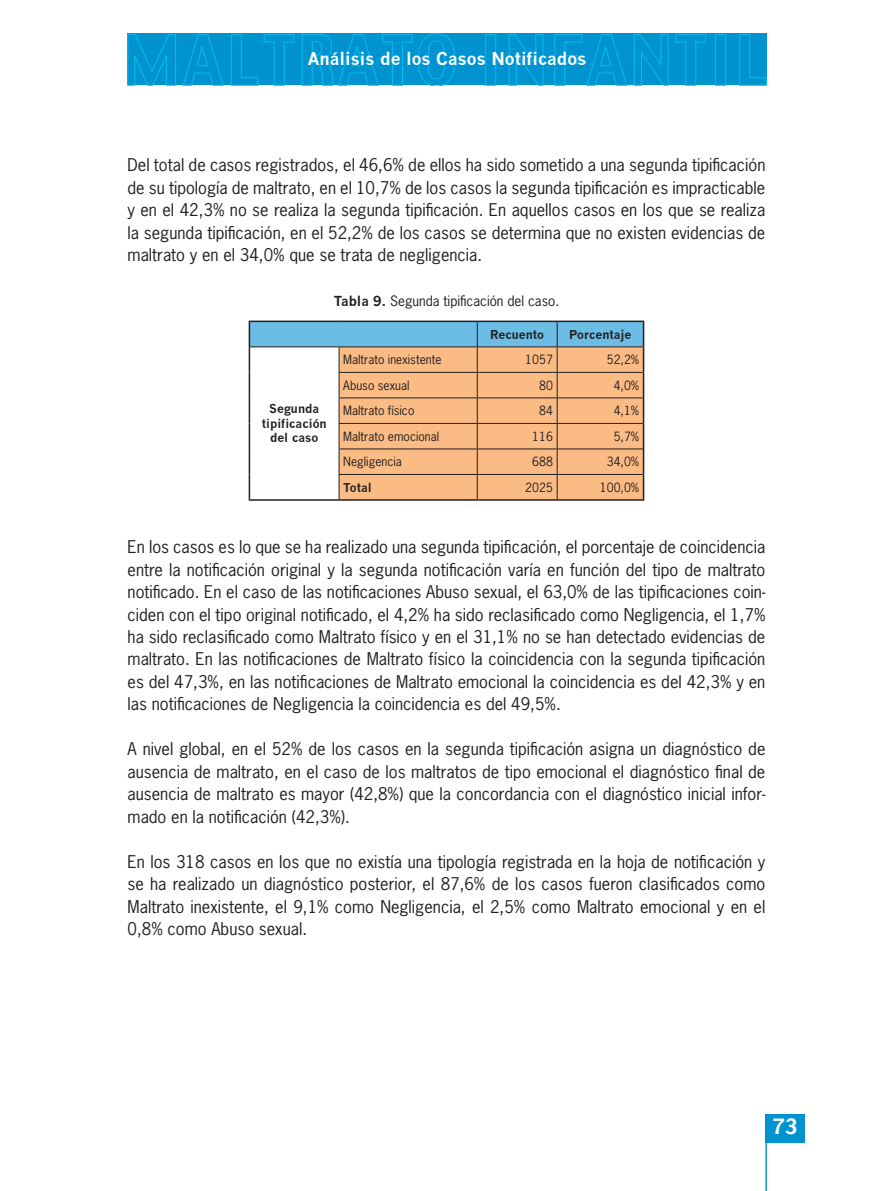
<style>
.page{position:relative;width:893px;height:1191px;background:#fff}
.page>*{position:absolute;margin:0;border:0;box-sizing:border-box;transform-origin:0 0}
.t1{font:21px "Charcoal";color:#fff}
.t2{font:700 17.25px "News Gothic";color:#fff}
.t3{font:16.5px/22.5px "News Gothic Std";color:#231f20;text-align:justify}
.t4{font:13.5px "News Gothic Std";color:#231f20}
.t5{font:12px "News Gothic Std";color:#231f20}
.t6{font:700 12px/14.4px "News Gothic";color:#231f20;text-align:center}
.s1{font-family:"News Gothic";font-weight:700}
</style>
<div class="page">
<div style="left:765px;top:1114px;width:40px;height:28px;background:#0093d0"></div>
<hr style="left:765px;top:1134px;width:2px;height:57px;background:#0093d0">
<svg style="left:128px;top:34px;width:639px;height:51px;background:#0096d3"></svg>
<hr style="left:249px;top:320px;width:90px;height:2px;background:#231f20">
<hr style="left:339px;top:320px;width:138px;height:2px;background:#231f20">
<hr style="left:477px;top:320px;width:80px;height:2px;background:#231f20">
<hr style="left:557px;top:320px;width:87px;height:2px;background:#231f20">
<hr style="left:249px;top:499px;width:90px;height:2px;background:#231f20">
<svg style="left:249px;top:321px;width:395px;height:178px"></svg>
<hr style="left:339px;top:499px;width:138px;height:2px;background:#231f20">
<hr style="left:477px;top:499px;width:80px;height:2px;background:#231f20">
<hr style="left:557px;top:499px;width:87px;height:2px;background:#231f20">
<p class="t2" style="left:308px;top:49px;width:280px">Análisis de los Casos Notificados</p>
<p class="t3" style="left:128px;top:154px;width:639px">Del total de casos registrados, el 46,6% de ellos ha sido sometido a una segunda tipificación de su tipología de maltrato, en el 10,7% de los casos la segunda tipificación es impracticable y en el 42,3% no se realiza la segunda tipificación. En aquellos casos en los que se realiza la segunda tipificación, en el 52,2% de los casos se determina que no existen evidencias de maltrato y en el 34,0% que se trata de negligencia.</p>
<p class="t4" style="left:334px;top:292px;width:227px"><span class="s1">Tabla 9.</span> Segunda tipificación del caso.</p>
<p class="t6" style="left:490px;top:327px;width:55px">Recuento</p>
<p class="t6" style="left:569px;top:327px;width:64px">Porcentaje</p>
<p class="t6" style="left:262px;top:401px;width:66px">Segunda tipificación del caso</p>
<p class="t5" style="left:343px;top:352px;width:100px">Maltrato inexistente</p>
<p class="t5" style="left:525px;top:352px;width:29px">1057</p>
<p class="t5" style="left:607px;top:352px;width:34px">52,2%</p>
<p class="t5" style="left:343px;top:377px;width:68px">Abuso sexual</p>
<p class="t5" style="left:539px;top:377px;width:15px">80</p>
<p class="t5" style="left:614px;top:377px;width:27px">4,0%</p>
<p class="t5" style="left:343px;top:403px;width:73px">Maltrato físico</p>
<p class="t5" style="left:539px;top:403px;width:15px">84</p>
<p class="t5" style="left:614px;top:403px;width:27px">4,1%</p>
<p class="t5" style="left:343px;top:428px;width:97px">Maltrato emocional</p>
<p class="t5" style="left:532px;top:428px;width:22px">116</p>
<p class="t5" style="left:614px;top:428px;width:27px">5,7%</p>
<p class="t5" style="left:343px;top:454px;width:60px">Negligencia</p>
<p class="t5" style="left:532px;top:454px;width:22px">688</p>
<p class="t5" style="left:607px;top:454px;width:34px">34,0%</p>
<p class="t6" style="left:343px;top:480px;width:30px">Total</p>
<p class="t5" style="left:525px;top:479px;width:29px">2025</p>
<p class="t5" style="left:600px;top:479px;width:41px">100,0%</p>
<p class="t3" style="left:128px;top:535px;width:639px">En los casos es lo que se ha realizado una segunda tipificación, el porcentaje de coincidencia entre la notificación original y la segunda notificación varía en función del tipo de maltrato notificado. En el caso de las notificaciones Abuso sexual, el 63,0% de las tipificaciones coin&shy;ciden con el tipo original notificado, el 4,2% ha sido reclasificado como Negligencia, el 1,7% ha sido reclasificado como Maltrato físico y en el 31,1% no se han detectado evidencias de maltrato. En las notificaciones de Maltrato físico la coincidencia con la segunda tipificación es del 47,3%, en las notificaciones de Maltrato emocional la coincidencia es del 42,3% y en las notificaciones de Negligencia la coincidencia es del 49,5%.</p>
<p class="t3" style="left:128px;top:737px;width:639px">A nivel global, en el 52% de los casos en la segunda tipificación asigna un diagnóstico de ausencia de maltrato, en el caso de los maltratos de tipo emocional el diagnóstico final de ausencia de maltrato es mayor (42,8%) que la concordancia con el diagnóstico inicial infor&shy;mado en la notificación (42,3%).</p>
<p class="t3" style="left:128px;top:850px;width:639px">En los 318 casos en los que no existía una tipología registrada en la hoja de notificación y se ha realizado un diagnóstico posterior, el 87,6% de los casos fueron clasificados como Maltrato inexistente, el 9,1% como Negligencia, el 2,5% como Maltrato emocional y en el 0,8% como Abuso sexual.</p>
<p class="t1" style="left:773px;top:1112px;width:26px">73</p>
</div>
